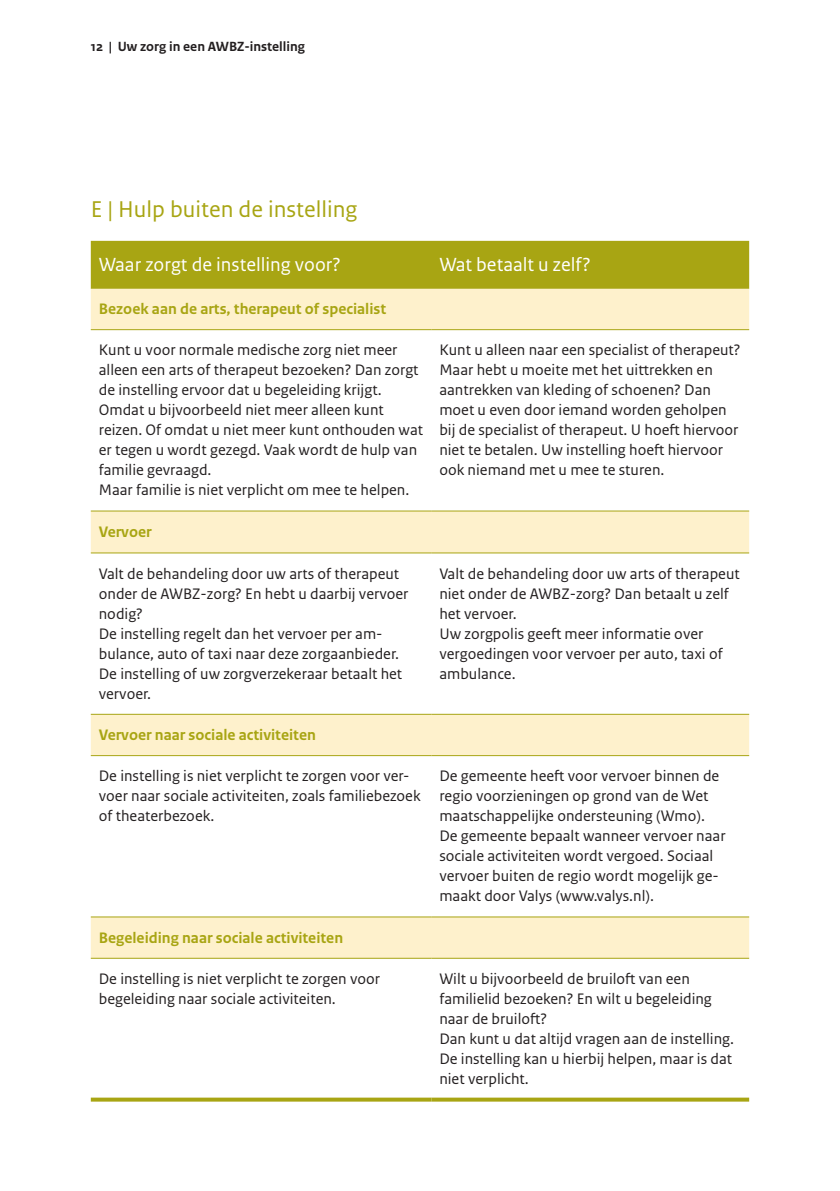
<style>
.page{position:relative;width:840px;height:1191px;background:#fff}
.page>*{position:absolute;margin:0;border:0;box-sizing:border-box;transform-origin:0 0}
.t1{font:24px "Rijksoverheid Sans Text";color:#a8a513}
.t2{font:20px "Rijksoverheid Sans Text";color:#fff}
.t3{font:16px/20px "Rijksoverheid Sans Text";color:#231f20}
.t4{font:700 16px "Rijksoverheid Sans Text";color:#a8a513}
.t5{font:700 14px "Rijksoverheid Sans Text";color:#231f20}
</style>
<div class="page">
<div style="left:91px;top:241px;width:657px;height:48px;background:#a8a513"></div>
<svg style="left:91px;top:289px;width:657px;height:668px"></svg>
<hr style="left:91px;top:329px;width:340px;height:1px;background:#a8a513">
<hr style="left:431px;top:329px;width:317px;height:1px;background:#a8a513">
<hr style="left:91px;top:510px;width:340px;height:1px;background:#a8a513">
<hr style="left:431px;top:510px;width:317px;height:1px;background:#a8a513">
<hr style="left:91px;top:552px;width:340px;height:1px;background:#a8a513">
<hr style="left:431px;top:552px;width:317px;height:1px;background:#a8a513">
<hr style="left:91px;top:714px;width:340px;height:1px;background:#a8a513">
<hr style="left:431px;top:714px;width:317px;height:1px;background:#a8a513">
<hr style="left:91px;top:755px;width:340px;height:1px;background:#a8a513">
<hr style="left:431px;top:755px;width:317px;height:1px;background:#a8a513">
<svg style="left:91px;top:1097px;width:340px;height:4px"></svg>
<svg style="left:431px;top:1097px;width:317px;height:4px"></svg>
<hr style="left:91px;top:916px;width:340px;height:1px;background:#a8a513">
<hr style="left:431px;top:916px;width:317px;height:1px;background:#a8a513">
<hr style="left:91px;top:957px;width:340px;height:1px;background:#a8a513">
<hr style="left:431px;top:957px;width:317px;height:1px;background:#a8a513">
<p class="t5" style="left:91px;top:39px;width:216px">12 | Uw zorg in een AWBZ-instelling</p>
<h1 class="t1" style="left:91px;top:195px;width:268px">E | Hulp buiten de instelling</h1>
<p class="t2" style="left:99px;top:253px;width:243px">Waar zorgt de instelling voor?</p>
<p class="t2" style="left:439px;top:253px;width:153px">Wat betaalt u zelf?</p>
<p class="t4" style="left:99px;top:300px;width:289px">Bezoek aan de arts, therapeut of specialist</p>
<p class="t3" style="left:99px;top:340px;width:326px">Kunt u voor normale medische zorg niet meer alleen een arts of therapeut bezoeken? Dan zorgt de instelling ervoor dat u begeleiding krijgt.<br>Omdat u bijvoorbeeld niet meer alleen kunt reizen. Of omdat u niet meer kunt onthouden wat er tegen u wordt gezegd. Vaak wordt de hulp van familie gevraagd.<br>Maar familie is niet verplicht om mee te helpen.</p>
<p class="t3" style="left:439px;top:340px;width:302px">Kunt u alleen naar een specialist of therapeut?<br>Maar hebt u moeite met het uittrekken en aantrekken van kleding of schoenen? Dan moet u even door iemand worden geholpen bij de specialist of therapeut. U hoeft hiervoor niet te betalen. Uw instelling hoeft hiervoor ook niemand met u mee te sturen.</p>
<p class="t4" style="left:99px;top:522px;width:54px">Vervoer</p>
<p class="t3" style="left:99px;top:563px;width:311px">Valt de behandeling door uw arts of therapeut onder de AWBZ-zorg? En hebt u daarbij vervoer nodig?<br>De instelling regelt dan het vervoer per am&shy;bulance, auto of taxi naar deze zorgaanbieder.<br>De instelling of uw zorgverzekeraar betaalt het vervoer.</p>
<p class="t3" style="left:439px;top:563px;width:302px">Valt de behandeling door uw arts of therapeut niet onder de AWBZ-zorg? Dan betaalt u zelf het vervoer.<br>Uw zorgpolis geeft meer informatie over vergoedingen voor vervoer per auto, taxi of ambulance.</p>
<p class="t4" style="left:99px;top:725px;width:218px">Vervoer naar sociale activiteiten</p>
<p class="t3" style="left:99px;top:766px;width:323px">De instelling is niet verplicht te zorgen voor ver&shy;voer naar sociale activiteiten, zoals familiebezoek of theaterbezoek.</p>
<p class="t3" style="left:439px;top:766px;width:287px">De gemeente heeft voor vervoer binnen de regio voorzieningen op grond van de Wet maatschappelijke ondersteuning (Wmo).<br>De gemeente bepaalt wanneer vervoer naar sociale activiteiten wordt vergoed. Sociaal vervoer buiten de regio wordt mogelijk ge&shy;maakt door Valys (www.valys.nl).</p>
<p class="t4" style="left:99px;top:928px;width:246px">Begeleiding naar sociale activiteiten</p>
<p class="t3" style="left:99px;top:969px;width:283px">De instelling is niet verplicht te zorgen voor begeleiding naar sociale activiteiten.</p>
<p class="t3" style="left:439px;top:969px;width:296px">Wilt u bijvoorbeeld de bruiloft van een familielid bezoeken? En wilt u begeleiding naar de bruiloft?<br>Dan kunt u dat altijd vragen aan de instelling.<br>De instelling kan u hierbij helpen, maar is dat niet verplicht.</p>
</div>
